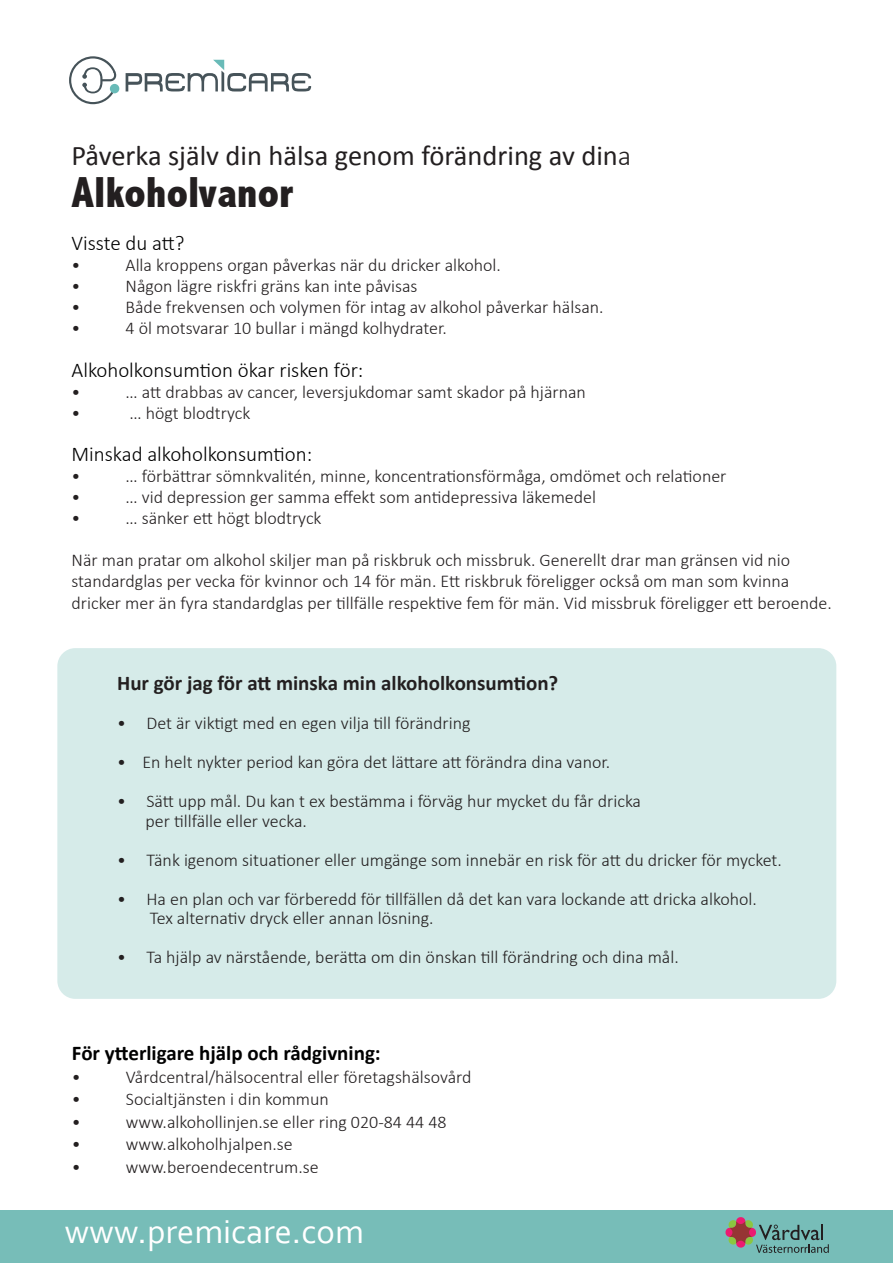
<style>
.page{position:relative;width:893px;height:1263px;background:#fff}
.page>*{position:absolute;margin:0;border:0;box-sizing:border-box;transform-origin:0 0}
.t1{font:800 condensed 43.5px "Abadi";color:#231f20}
.t2{font:34.65px "Corbel";color:#fff}
.t3{font:28.5px "Calibri";color:#231f20}
.t4{font:300 21px "Calibri";color:#000001}
.t5{font:700 21px "Calibri";color:#231f20}
.t6{font:700 21px "Calibri";color:#000001}
.t7{font:300 18px/21.3px "Calibri";color:#231f20}
.s1{font-weight:300}
</style>
<div class="page">
<div style="left:0;top:1210px;width:893px;height:53px;background:#77bdb8"></div>
<div style="left:57px;top:648px;width:779px;height:351px;background:#d6ebe9;border-radius:18px"></div>
<svg style="left:725px;top:1217px;width:104px;height:36px"></svg>
<svg style="left:126px;top:60px;width:185px;height:31px"></svg>
<svg style="left:69px;top:56px;width:48px;height:48px"></svg>
<div style="left:110px;top:84px;width:9px;height:9px;background:#69bbb8;border-radius:50%"></div>
<h3 class="t3" style="left:72px;top:138px;width:561px">Påverka själv din hälsa genom förändring av din<span class="s1">a</span></h3>
<h1 class="t1" style="left:72px;top:167px;width:223px">Alkoholvanor</h1>
<p class="t4" style="left:72px;top:230px;width:115px">Visste du att?</p>
<p class="t7" style="left:72px;top:255px;width:10px">•</p>
<p class="t7" style="left:126px;top:255px;width:377px">Alla kroppens organ påverkas när du dricker alkohol.</p>
<p class="t7" style="left:72px;top:276px;width:10px">•</p>
<p class="t7" style="left:126px;top:276px;width:293px">Någon lägre riskfri gräns kan inte påvisas</p>
<p class="t7" style="left:72px;top:297px;width:10px">•</p>
<p class="t7" style="left:126px;top:297px;width:480px">Både frekvensen och volymen för intag av alkohol påverkar hälsan.</p>
<p class="t7" style="left:72px;top:318px;width:10px">•</p>
<p class="t7" style="left:126px;top:318px;width:323px">4 öl motsvarar 10 bullar i mängd kolhydrater.</p>
<p class="t4" style="left:72px;top:357px;width:293px">Alkoholkonsumtion ökar risken för:</p>
<p class="t7" style="left:72px;top:381px;width:10px">•</p>
<p class="t7" style="left:126px;top:381px;width:462px">… att drabbas av cancer, leversjukdomar samt skador på hjärnan</p>
<p class="t7" style="left:72px;top:402px;width:10px">•</p>
<p class="t7" style="left:130px;top:402px;width:122px">… högt blodtryck</p>
<p class="t4" style="left:72px;top:441px;width:242px">Minskad alkoholkonsumtion:</p>
<p class="t7" style="left:72px;top:465px;width:10px">•</p>
<p class="t7" style="left:126px;top:465px;width:602px">… förbättrar sömnkvalitén, minne, koncentrationsförmåga, omdömet och relationer</p>
<p class="t7" style="left:72px;top:486px;width:10px">•</p>
<p class="t7" style="left:126px;top:486px;width:472px">… vid depression ger samma effekt som antidepressiva läkemedel</p>
<p class="t7" style="left:72px;top:507px;width:10px">•</p>
<p class="t7" style="left:126px;top:507px;width:198px">… sänker ett högt blodtryck</p>
<p class="t7" style="left:72px;top:549px;width:762px">När man pratar om alkohol skiljer man på riskbruk och missbruk. Generellt drar man gränsen vid nio standardglas per vecka för kvinnor och 14 för män. Ett riskbruk föreligger också om man som kvinna dricker mer än fyra standardglas per tillfälle respektive fem för män. Vid missbruk föreligger ett beroende.</p>
<p class="t5" style="left:117px;top:668px;width:443px">Hur gör jag för att minska min alkoholkonsumtion?</p>
<p class="t7" style="left:117px;top:712px;width:355px">• Det är viktigt med en egen vilja till förändring</p>
<p class="t7" style="left:117px;top:751px;width:495px">• En helt nykter period kan göra det lättare att förändra dina vanor.</p>
<p class="t7" style="left:146px;top:791px;width:497px;line-height:19.5px;text-indent:-28px">• Sätt upp mål. Du kan t ex bestämma i förväg hur mycket du får dricka per tillfälle eller vecka.</p>
<p class="t7" style="left:117px;top:849px;width:666px">• Tänk igenom situationer eller umgänge som innebär en risk för att du dricker för mycket.</p>
<p class="t7" style="left:150px;top:889px;width:609px;line-height:19.5px;text-indent:-33px">• Ha en plan och var förberedd för tillfällen då det kan vara lockande att dricka alkohol.<br>Tex alternativ dryck eller annan lösning.</p>
<p class="t7" style="left:117px;top:946px;width:563px">• Ta hjälp av närstående, berätta om din önskan till förändring och dina mål.</p>
<p class="t6" style="left:72px;top:1038px;width:310px">För ytterligare hjälp och rådgivning:</p>
<p class="t7" style="left:72px;top:1066px;width:10px">•</p>
<p class="t7" style="left:126px;top:1066px;width:347px">Vårdcentral/hälsocentral eller företagshälsovård</p>
<p class="t7" style="left:72px;top:1088px;width:10px">•</p>
<p class="t7" style="left:126px;top:1088px;width:204px">Socialtjänsten i din kommun</p>
<p class="t7" style="left:72px;top:1111px;width:10px">•</p>
<p class="t7" style="left:126px;top:1111px;width:322px">www.alkohollinjen.se eller ring 020-84 44 48</p>
<p class="t7" style="left:72px;top:1133px;width:10px">•</p>
<p class="t7" style="left:126px;top:1133px;width:168px">www.alkoholhjalpen.se</p>
<p class="t7" style="left:72px;top:1156px;width:10px">•</p>
<p class="t7" style="left:126px;top:1156px;width:194px">www.beroendecentrum.se</p>
<h2 class="t2" style="left:65px;top:1210px;width:300px">www.premicare.com</h2>
</div>
